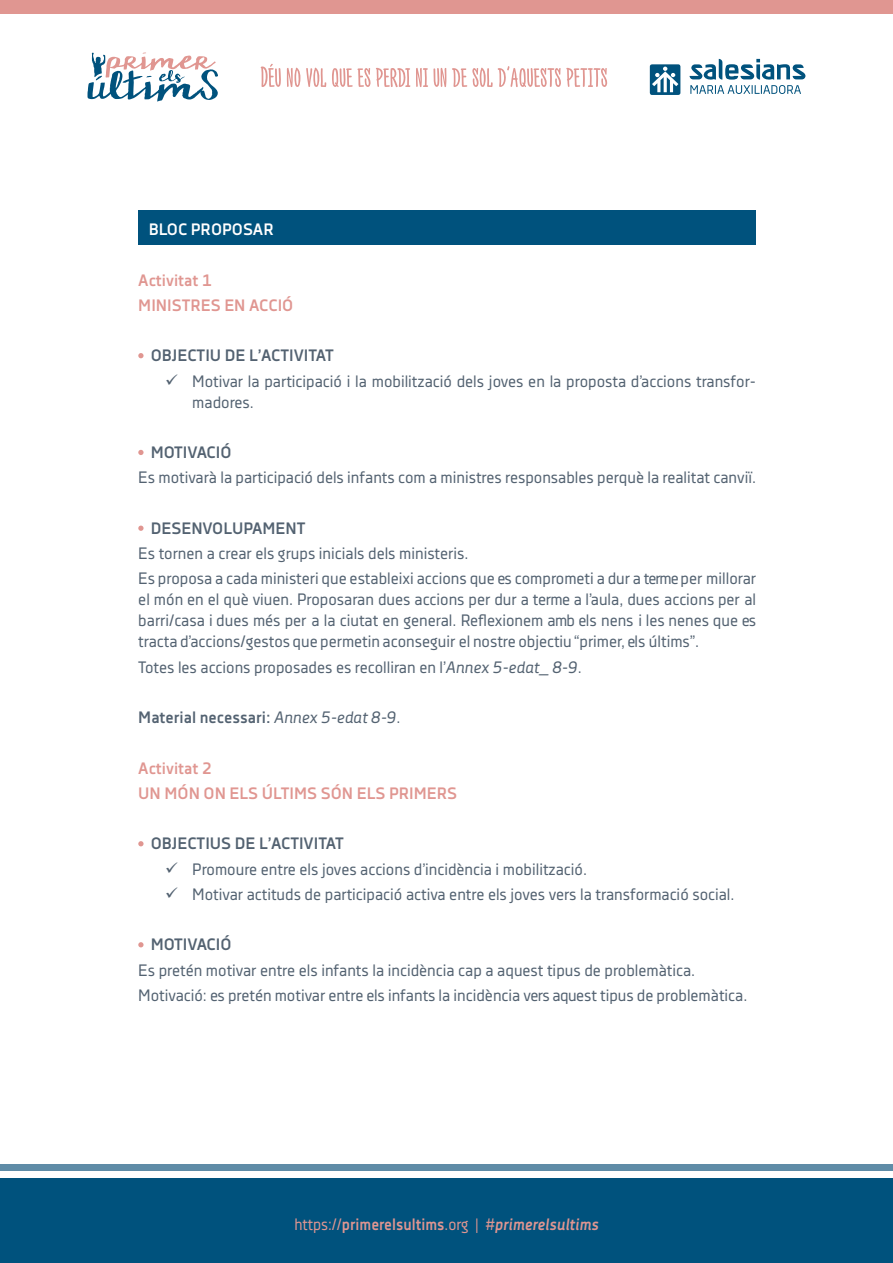
<style>
.page{position:relative;width:893px;height:1263px;background:#fff}
.page>*{position:absolute;margin:0;border:0;box-sizing:border-box;transform-origin:0 0}
.t1{font:16.5px/21px "Decima Nova Pro";color:#536271}
.t2{font:700 16.5px "Decima Nova Pro";color:#536271}
.t3{font:700 16.5px/25.2px "Decima Nova Pro";color:#e09691}
.t4{font:700 16.5px "Decima Nova Pro";color:#e09691;scale:.95 1}
.t5{font:700 16.5px "Decima Nova Pro";color:#fff}
.s1{font-style:italic}
.s2{font-weight:400;font-style:italic}
.s3{font-weight:400}
</style>
<div class="page">
<div style="left:0;top:1178px;width:893px;height:85px;background:#00527d"></div>
<div style="left:0;top:1164px;width:893px;height:6px;background:#5f8ca7"></div>
<div style="left:0;top:0;width:893px;height:14px;background:#e09691"></div>
<svg style="left:88px;top:53px;width:130px;height:48px"></svg>
<svg style="left:261px;top:64px;width:346px;height:24px"></svg>
<div style="left:650px;top:64px;width:30px;height:31px;background:#00527d;border-radius:2px"></div>
<svg style="left:652px;top:67px;width:26px;height:25px"></svg>
<svg style="left:690px;top:59px;width:115px;height:35px"></svg>
<div style="left:138px;top:210px;width:618px;height:34px;background:#00527d"></div>
<svg style="left:138px;top:353px;width:6px;height:5px"></svg>
<svg style="left:138px;top:450px;width:6px;height:5px"></svg>
<svg style="left:138px;top:526px;width:6px;height:5px"></svg>
<svg style="left:138px;top:841px;width:6px;height:5px"></svg>
<svg style="left:138px;top:942px;width:6px;height:5px"></svg>
<p class="t5" style="left:149px;top:220px;width:126px">BLOC PROPOSAR</p>
<p class="t3" style="left:138px;top:268px;width:157px">Activitat 1<br>MINISTRES EN ACCIÓ</p>
<p class="t2" style="left:151px;top:346px;width:184px">OBJECTIU DE L’ACTIVITAT</p>
<p class="t1" style="left:192px;top:370px;width:565px;text-indent:-27px">✓ Motivar la participació i la mobilització dels joves en la proposta d’accions transfor&shy;madores.</p>
<p class="t2" style="left:151px;top:443px;width:82px">MOTIVACIÓ</p>
<p class="t1" style="left:138px;top:467px;width:619px">Es motivarà la participació dels infants com a ministres responsables perquè la realitat canviï.</p>
<p class="t2" style="left:151px;top:519px;width:156px">DESENVOLUPAMENT</p>
<p class="t1" style="left:138px;top:541px;width:619px;line-height:25.2px">Es tornen a crear els grups inicials dels ministeris.<br>Es proposa a cada ministeri que estableixi accions que es comprometi a dur a terme per millorar</p>
<p class="t1" style="left:138px;top:589px;width:619px;text-align:justify">el món en el què viuen. Proposaran dues accions per dur a terme a l’aula, dues accions per al barri/casa i dues més per a la ciutat en general. Reflexionem amb els nens i les nenes que es tracta d’accions/gestos que permetin aconseguir el nostre objectiu “primer, els últims”.</p>
<p class="t1" style="left:138px;top:656px;width:445px">Totes les accions proposades es recolliran en l’<span class="s1">Annex 5-edat_ 8-9</span>.</p>
<p class="t2" style="left:138px;top:708px;width:264px">Material necessari: <span class="s2">Annex 5-edat 8-9</span><span class="s3">.</span></p>
<p class="t3" style="left:138px;top:756px;width:320px">Activitat 2<br>UN MÓN ON ELS ÚLTIMS SÓN ELS PRIMERS</p>
<p class="t2" style="left:151px;top:834px;width:194px">OBJECTIUS DE L’ACTIVITAT</p>
<p class="t1" style="left:165px;top:858px;width:423px">✓ Promoure entre els joves accions d’incidència i mobilització.</p>
<p class="t1" style="left:165px;top:884px;width:571px">✓ Motivar actituds de participació activa entre els joves vers la transformació social.</p>
<p class="t2" style="left:151px;top:935px;width:82px">MOTIVACIÓ</p>
<p class="t1" style="left:138px;top:957px;width:610px;line-height:25.2px">Es pretén motivar entre els infants la incidència cap a aquest tipus de problemàtica.<br>Motivació: es pretén motivar entre els infants la incidència vers aquest tipus de problemàtica.</p>
<p class="t4" style="left:294px;top:1214px;width:322px"><span class="s3">https://</span>primerelsultims<span class="s3">.org |</span> <span class="s2">#</span><span class="s1">primerelsultims</span></p>
</div>
